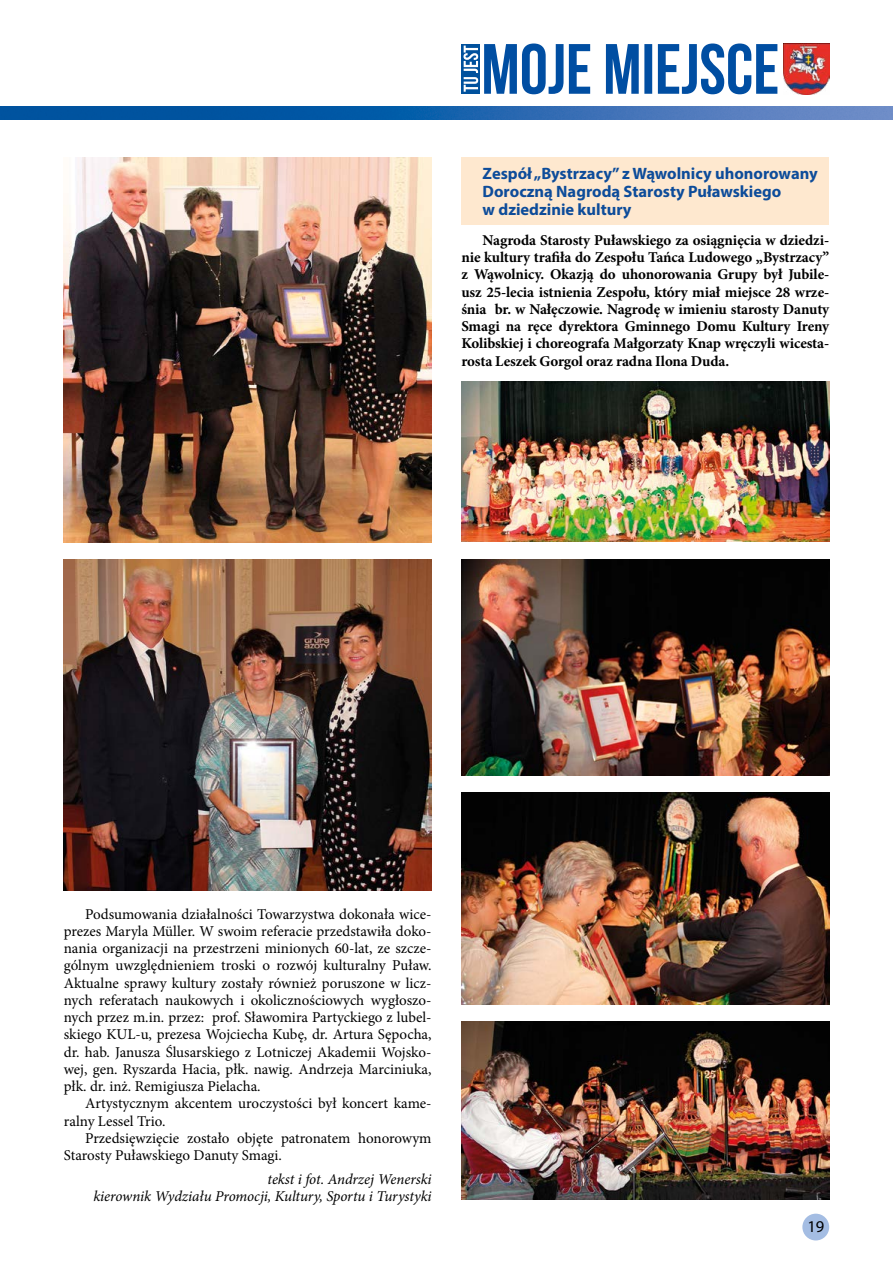
<style>
.page{position:relative;width:893px;height:1263px;background:#fff}
.page>*{position:absolute;margin:0;border:0;box-sizing:border-box;transform-origin:0 0}
.t1{font:700 16.5px/18px "Myriad Pro";color:#0d4c9a}
.t2{font:16.5px "Myriad Pro";color:#000}
.t3{font:15px/17.2px "Minion Pro";color:#000}
.t4{font:700 15px/17.2px "Minion Pro";letter-spacing:-.01em;color:#000;text-align:justify}
.t5{font:italic 15px/17.2px "Minion Pro";letter-spacing:-.005em;color:#000;text-align:right}
</style>
<div class="page">
<div style="left:461px;top:44px;width:19px;height:50px;background:#00519d"></div>
<div style="left:802px;top:1214px;width:27px;height:26px;background:#a4bde3;border-radius:50%"></div>
<svg style="left:484px;top:43px;width:293px;height:51px"></svg>
<svg style="left:463px;top:46px;width:15px;height:46px"></svg>
<img style="left:784px;top:44px;width:45px;height:50px">
<img style="left:0;top:106px;width:893px;height:13px">
<div style="left:461px;top:157px;width:368px;height:68px;background:#fee8cf"></div>
<img style="left:64px;top:157px;width:368px;height:385px">
<img style="left:64px;top:559px;width:368px;height:332px">
<img style="left:461px;top:1021px;width:368px;height:178px">
<img style="left:461px;top:792px;width:368px;height:212px">
<img style="left:461px;top:559px;width:368px;height:216px">
<img style="left:461px;top:381px;width:368px;height:161px">
<p class="t1" style="left:483px;top:164px;width:337px">Zespół „Bystrzacy” z Wąwolnicy uhonorowany<br>Doroczną Nagrodą Starosty Puławskiego<br>w dziedzinie kultury</p>
<p class="t4" style="left:461px;top:231px;width:369px;text-indent:21px">Nagroda Starosty Puławskiego za osiągnięcia w dziedzi&shy;nie kultury trafiła do Zespołu Tańca Ludowego „Bystrzacy” z Wąwolnicy. Okazją do uhonorowania Grupy był Jubile&shy;usz 25-lecia istnienia Zespołu, który miał miejsce 28 wrze&shy;śnia br. w Nałęczowie. Nagrodę w imieniu starosty Danuty Smagi na ręce dyrektora Gminnego Domu Kultury Ireny Kolibskiej i choreografa Małgorzaty Knap wręczyli wicesta&shy;rosta Leszek Gorgol oraz radna Ilona Duda.</p>
<p class="t3" style="left:64px;top:905px;width:369px;text-align:justify;text-indent:21px">Podsumowania działalności Towarzystwa dokonała wice&shy;prezes Maryla Müller. W swoim referacie przedstawiła doko&shy;nania organizacji na przestrzeni minionych 60-lat, ze szcze&shy;gólnym uwzględnieniem troski o rozwój kulturalny Puław.<br>Aktualne sprawy kultury zostały również poruszone w licz&shy;nych referatach naukowych i okolicznościowych wygłoszo&shy;nych przez m.in. przez: prof. Sławomira Partyckiego z lubel&shy;skiego KUL-u, prezesa Wojciecha Kubę, dr. Artura Sępocha, dr. hab. Janusza Ślusarskiego z Lotniczej Akademii Wojsko&shy;wej, gen. Ryszarda Hacia, płk. nawig. Andrzeja Marciniuka, płk. dr. inż. Remigiusza Pielacha.</p>
<p class="t3" style="left:64px;top:1095px;width:369px;text-indent:21px">Artystycznym akcentem uroczystości był koncert kame&shy;ralny Lessel Trio.</p>
<p class="t3" style="left:64px;top:1130px;width:369px;text-indent:21px">Przedsięwzięcie zostało objęte patronatem honorowym<br>Starosty Puławskiego Danuty Smagi.</p>
<p class="t5" style="left:93px;top:1170px;width:340px">tekst i fot. Andrzej Wenerski<br>kierownik Wydziału Promocji, Kultury, Sportu i Turystyki</p>
<p class="t2" style="left:807px;top:1216px;width:18px">19</p>
</div>
